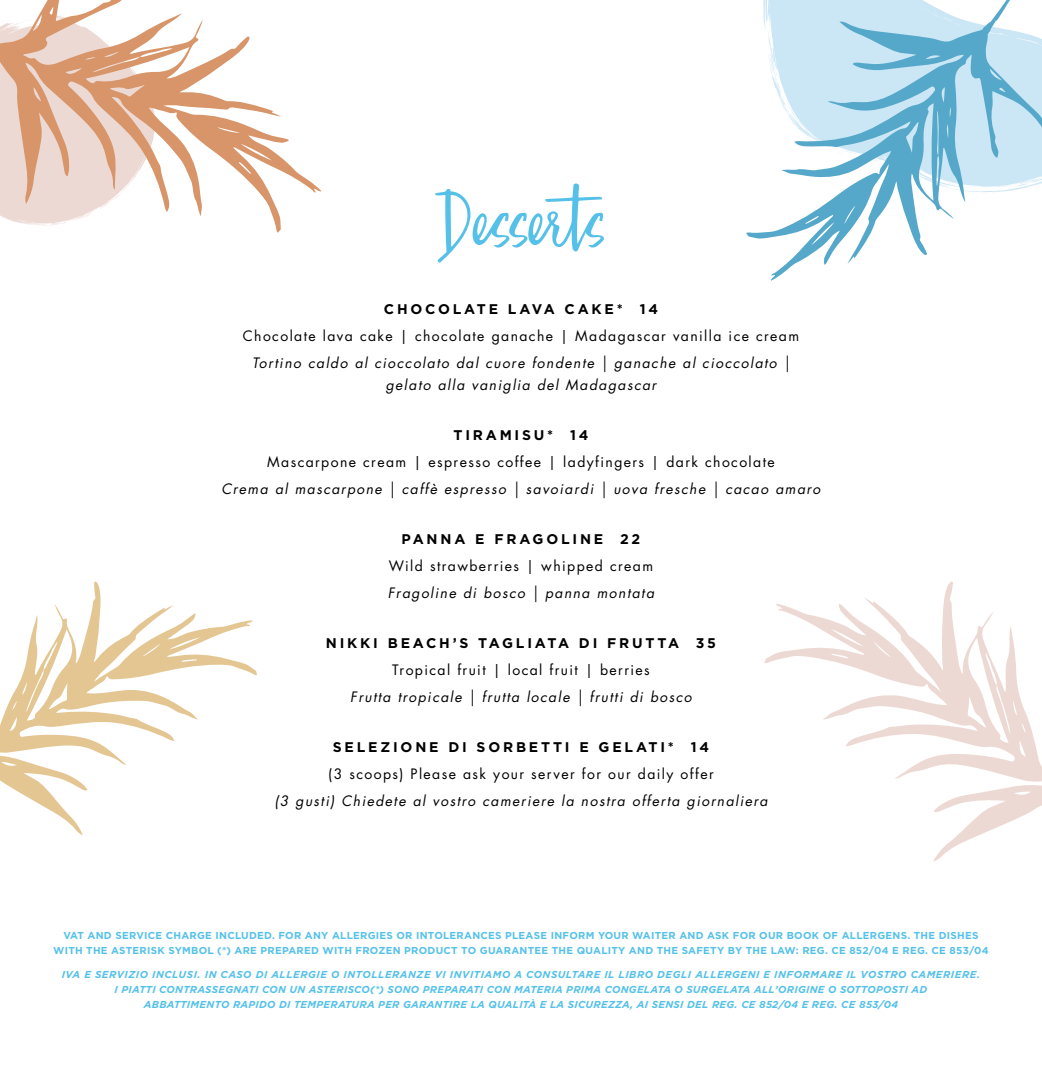
<style>
.page{position:relative;width:1042px;height:1092px;background:#fff}
.page>*{position:absolute;margin:0;border:0;box-sizing:border-box;transform-origin:0 0}
.t1{font:64.75px "The Sofy";color:#55c1e9}
.t2{font:italic 14px/21.9px "Futura Std";letter-spacing:.1em;color:#000;text-align:center}
.t3{font:14px "Futura Std";letter-spacing:.1em;color:#000}
.t4{font:700 14px "Gotham";letter-spacing:.2em;color:#000}
.t5{font:italic 700 10.15px/14.9px "Gotham";letter-spacing:.025em;color:#55c1e9;text-align:center}
.t6{font:700 10.15px/14.9px "Gotham";letter-spacing:.025em;color:#55c1e9;text-align:center}
</style>
<div class="page">
<svg style="left:0;top:0;width:321px;height:233px"></svg>
<svg style="left:746px;top:0;width:296px;height:281px"></svg>
<svg style="left:764px;top:581px;width:278px;height:280px"></svg>
<svg style="left:0;top:581px;width:257px;height:254px"></svg>
<h1 class="t1" style="left:435px;top:182px;width:195px">Desserts</h1>
<h2 class="t4" style="left:384px;top:300px;width:275px">CHOCOLATE LAVA CAKE* 14</h2>
<h2 class="t3" style="left:243px;top:327px;width:558px">Chocolate lava cake | chocolate ganache | Madagascar vanilla ice cream</h2>
<h2 class="t2" style="left:252px;top:352px;width:539px">Tortino caldo al cioccolato dal cuore fondente | ganache al cioccolato | gelato alla vaniglia del Madagascar</h2>
<h2 class="t4" style="left:453px;top:425px;width:136px">TIRAMISU* 14</h2>
<h2 class="t3" style="left:267px;top:453px;width:509px">Mascarpone cream | espresso coffee | ladyfingers | dark chocolate</h2>
<h2 class="t2" style="left:221px;top:478px;width:600px">Crema al mascarpone | caffè espresso | savoiardi | uova fresche | cacao amaro</h2>
<h2 class="t4" style="left:402px;top:529px;width:240px">PANNA E FRAGOLINE 22</h2>
<h2 class="t3" style="left:389px;top:557px;width:266px">Wild strawberries | whipped cream</h2>
<h2 class="t2" style="left:388px;top:582px;width:268px">Fragoline di bosco | panna montata</h2>
<h2 class="t4" style="left:326px;top:633px;width:392px">NIKKI BEACH’S TAGLIATA DI FRUTTA 35</h2>
<h2 class="t3" style="left:392px;top:661px;width:259px">Tropical fruit | local fruit | berries</h2>
<h2 class="t2" style="left:350px;top:686px;width:343px">Frutta tropicale | frutta locale | frutti di bosco</h2>
<h2 class="t4" style="left:333px;top:737px;width:378px">SELEZIONE DI SORBETTI E GELATI* 14</h2>
<h2 class="t3" style="left:328px;top:765px;width:387px">(3 scoops) Please ask your server for our daily offer</h2>
<h2 class="t2" style="left:274px;top:790px;width:495px">(3 gusti) Chiedete al vostro cameriere la nostra offerta giornaliera</h2>
<p class="t6" style="left:53px;top:928px;width:937px">VAT AND SERVICE CHARGE INCLUDED. FOR ANY ALLERGIES OR INTOLERANCES PLEASE INFORM YOUR WAITER AND ASK FOR OUR BOOK OF ALLERGENS. THE DISHES<br>WITH THE ASTERISK SYMBOL (*) ARE PREPARED WITH FROZEN PRODUCT TO GUARANTEE THE QUALITY AND THE SAFETY BY THE LAW: REG. CE 852/04 E REG. CE 853/04</p>
<p class="t5" style="left:62px;top:966px;width:920px">IVA E SERVIZIO INCLUSI. IN CASO DI ALLERGIE O INTOLLERANZE VI INVITIAMO A CONSULTARE IL LIBRO DEGLI ALLERGENI E INFORMARE IL VOSTRO CAMERIERE.<br>I PIATTI CONTRASSEGNATI CON UN ASTERISCO(*) SONO PREPARATI CON MATERIA PRIMA CONGELATA O SURGELATA ALL’ORIGINE O SOTTOPOSTI AD<br>ABBATTIMENTO RAPIDO DI TEMPERATURA PER GARANTIRE LA QUALITÀ E LA SICUREZZA, AI SENSI DEL REG. CE 852/04 E REG. CE 853/04</p>
</div>
